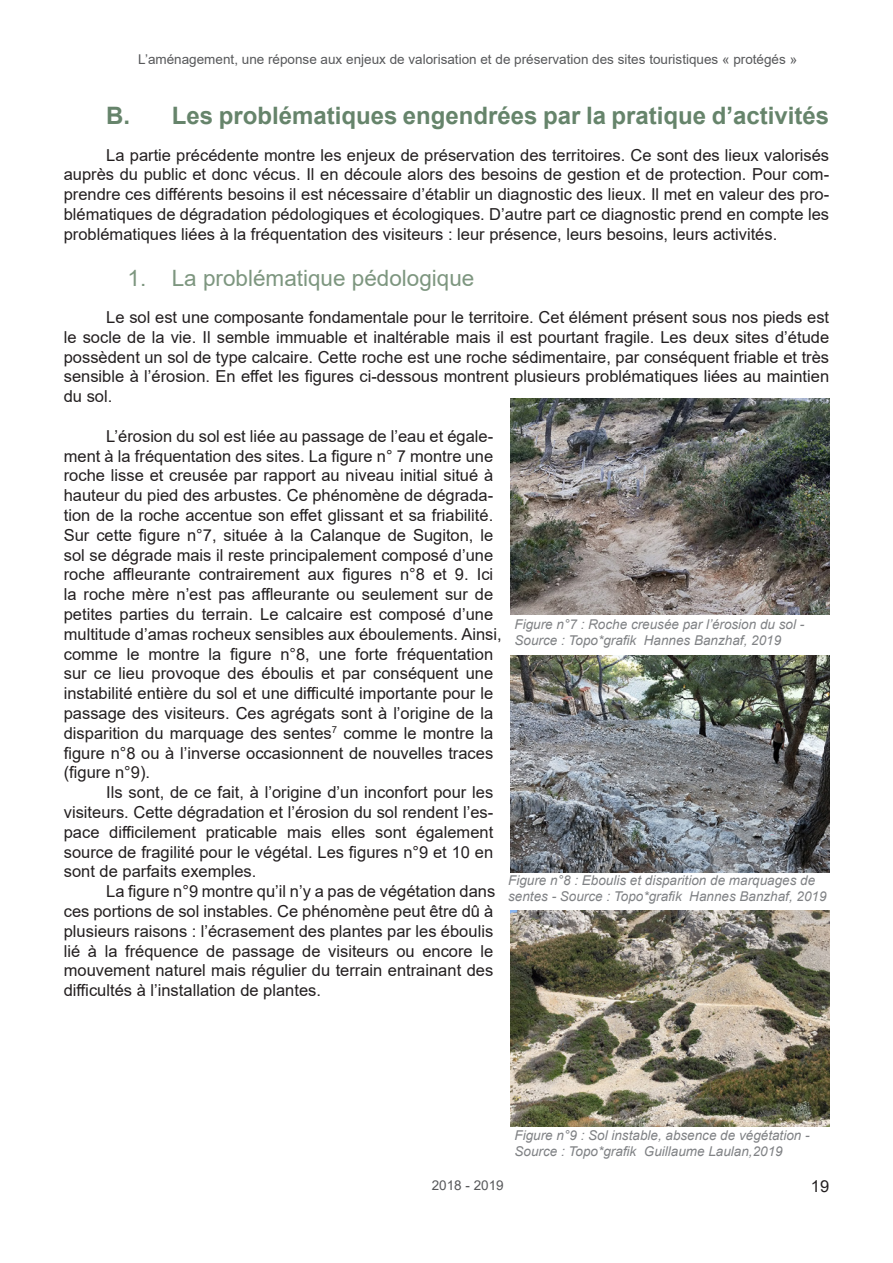
<style>
.page{position:relative;width:893px;height:1263px;background:#fff}
.page>*{position:absolute;margin:0;border:0;box-sizing:border-box;transform-origin:0 0}
.t1{font:700 24px "Arial";color:#66846b}
.t2{font:22.5px "Arial";color:#7d967f}
.Arial-Texte{font:16.5px/19.8px "Arial";color:#231f20;text-align:justify}
.t3{font:italic 13.5px/16.2px "Arial";color:#808285}
.t4{font:13.5px "Arial";color:#57585a}
</style>
<div class="page">
<img style="left:510px;top:910px;width:319px;height:217px">
<img style="left:510px;top:656px;width:319px;height:217px">
<img style="left:510px;top:398px;width:319px;height:217px">
<p class="t4" style="left:138px;top:50px;width:660px">L’aménagement, une réponse aux enjeux de valorisation et de préservation des sites touristiques « protégés »</p>
<p class="t1" style="left:106px;top:98px;width:724px">B. Les problématiques engendrées par la pratique d’activités</p>
<p class="Arial-Texte" style="left:64px;top:145px;width:767px;text-indent:43px">La partie précédente montre les enjeux de préservation des territoires. Ce sont des lieux valorisés auprès du public et donc vécus. Il en découle alors des besoins de gestion et de protection. Pour com&shy;prendre ces différents besoins il est nécessaire d’établir un diagnostic des lieux. Il met en valeur des pro&shy;blématiques de dégradation pédologiques et écologiques. D’autre part ce diagnostic prend en compte les problématiques liées à la fréquentation des visiteurs : leur présence, leurs besoins, leurs activités.</p>
<p class="t2" style="left:128px;top:263px;width:348px">1. La problématique pédologique</p>
<p class="Arial-Texte" style="left:64px;top:307px;width:767px;text-indent:43px">Le sol est une composante fondamentale pour le territoire. Cet élément présent sous nos pieds est le socle de la vie. Il semble immuable et inaltérable mais il est pourtant fragile. Les deux sites d’étude possèdent un sol de type calcaire. Cette roche est une roche sédimentaire, par conséquent friable et très sensible à l’érosion. En effet les figures ci-dessous montrent plusieurs problématiques liées au maintien du sol.</p>
<p class="Arial-Texte" style="left:64px;top:426px;width:439px;text-align:left;text-indent:43px">L’érosion du sol est liée au passage de l’eau et égale&shy;ment à la fréquentation des sites. La figure n° 7 montre une roche lisse et creusée par rapport au niveau initial situé à hauteur du pied des arbustes. Ce phénomène de dégrada&shy;tion de la roche accentue son effet glissant et sa friabilité.<br>Sur cette figure n°7, située à la Calanque de Sugiton, le sol se dégrade mais il reste principalement composé d’une roche affleurante contrairement aux figures n°8 et 9. Ici la roche mère n’est pas affleurante ou seulement sur de petites parties du terrain. Le calcaire est composé d’une multitude d’amas rocheux sensibles aux éboulements. Ainsi, comme le montre la figure n°8, une forte fréquentation sur ce lieu provoque des éboulis et par conséquent une instabilité entière du sol et une difficulté importante pour le passage des visiteurs. Ces agrégats sont à l’origine de la disparition du marquage des sentes<sup>7</sup> comme le montre la figure n°8 ou à l’inverse occasionnent de nouvelles traces (figure n°9).</p>
<p class="Arial-Texte" style="left:64px;top:782px;width:431px;text-indent:43px">Ils sont, de ce fait, à l’origine d’un inconfort pour les visiteurs. Cette dégradation et l’érosion du sol rendent l’es&shy;pace difficilement praticable mais elles sont également source de fragilité pour le végétal. Les figures n°9 et 10 en sont de parfaits exemples.</p>
<p class="Arial-Texte" style="left:64px;top:881px;width:433px;text-align:left;text-indent:43px">La figure n°9 montre qu’il n’y a pas de végétation dans ces portions de sol instables. Ce phénomène peut être dû à plusieurs raisons : l’écrasement des plantes par les éboulis lié à la fréquence de passage de visiteurs ou encore le mouvement naturel mais régulier du terrain entrainant des difficultés à l’installation de plantes.</p>
<p class="t3" style="left:514px;top:616px;width:291px">Figure n°7 : Roche creusée par l’érosion du sol -<br>Source : Topo*grafik Hannes Banzhaf, 2019</p>
<p class="t3" style="left:508px;top:872px;width:320px">Figure n°8 : Eboulis et disparition de marquages de sentes - Source : Topo*grafik Hannes Banzhaf, 2019</p>
<p class="t3" style="left:514px;top:1127px;width:297px">Figure n°9 : Sol instable, absence de végétation -<br>Source : Topo*grafik Guillaume Laulan,2019</p>
<p class="t4" style="left:432px;top:1176px;width:74px">2018 - 2019</p>
<p class="Arial-Texte" style="left:811px;top:1176px;width:20px">19</p>
</div>
